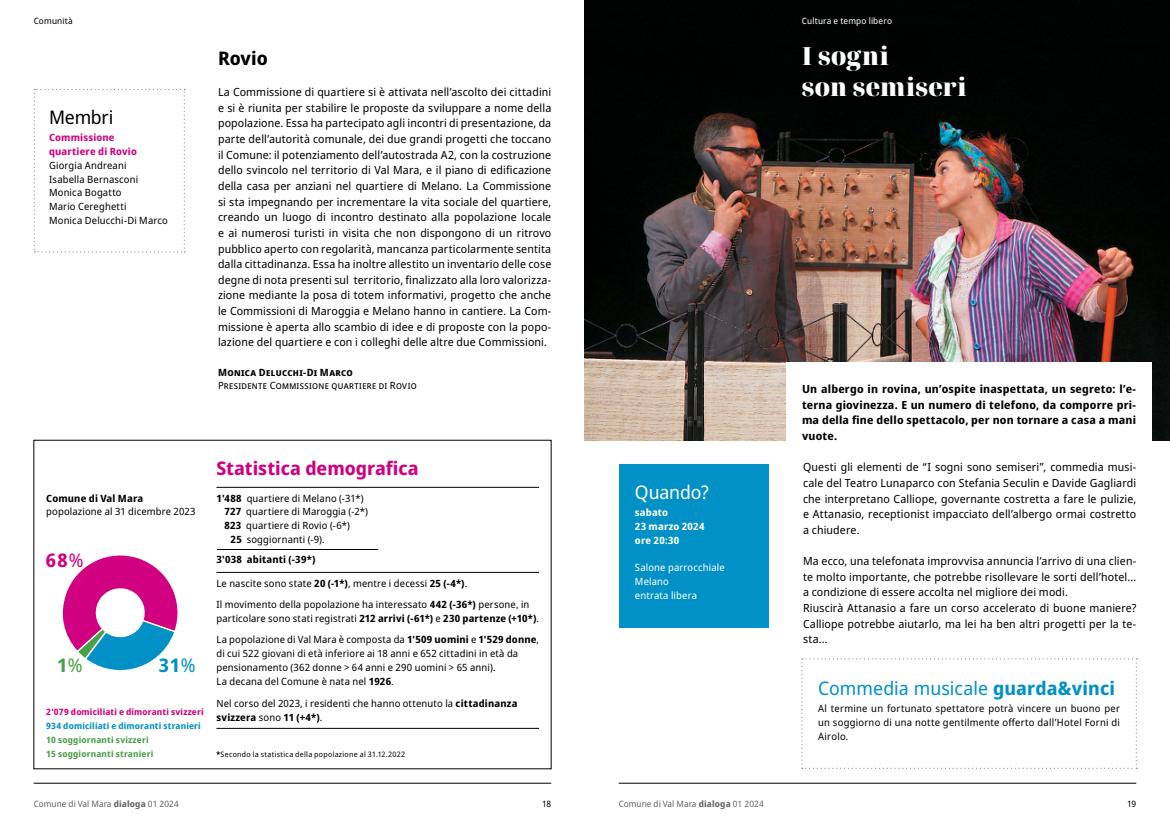
<style>
.page{position:relative;width:1170px;height:833px;background:#fff}
.page>*{position:absolute;margin:0;border:0;box-sizing:border-box;transform-origin:0 0}
.t1{font:900 25px/31.2px "Noto Serif Display";letter-spacing:.005em;color:#fff}
.t2{font:18.75px "Noto Sans Display";letter-spacing:.005em;color:#0191c7}
.t3{font:700 18.75px "Noto Sans Display";color:#d00080}
.t4{font:18.75px "Noto Sans Display";letter-spacing:-.005em;color:#fff}
.t5{font:18.75px "Noto Sans Display";letter-spacing:-.01em;color:#000}
.t6{font:700 18.75px "Noto Sans Display";color:#000}
.t7{font:700 18.75px "Noto Sans Display";color:#0191c7}
.t8{font:700 18.75px "Noto Sans Display";color:#4aa147}
.t9{font:11.25px/15.6px "Noto Sans Display";letter-spacing:.01em;color:#000;text-align:justify}
.t10{font:700 11.25px/15.6px "Noto Sans Display";letter-spacing:.015em;color:#000;text-align:justify}
.t11{font:10px/13.8px "Noto Sans Display";letter-spacing:.015em;color:#000}
.t12{font:10px/13.8px "Noto Sans Display";letter-spacing:.015em;color:#fff}
.t13{font:10px "Noto Sans Display";letter-spacing:.06em;color:#000}
.t14{font:700 10px "Noto Sans Display";letter-spacing:.015em;color:#000}
.t15{font:700 10px/13.8px "Noto Sans Display";letter-spacing:.015em;color:#d00080}
.t16{font:700 10px/13.8px "Noto Sans Display";letter-spacing:.015em;color:#fff}
.t17{font:700 10px "Noto Sans Display";letter-spacing:.035em;color:#000}
.t18{font:8.75px "Noto Sans Display";color:#636466}
.t19{font:700 8.75px/13.8px "Noto Sans Display";letter-spacing:.02em;color:#4aa147}
.t20{font:700 8.75px "Noto Sans Display";letter-spacing:.015em;color:#d00080}
.t21{font:700 8.75px "Noto Sans Display";letter-spacing:.015em;color:#0191c7}
.t22{font:8.75px "Noto Sans Display";letter-spacing:.02em;color:#fff}
.t23{font:8.75px "Noto Sans Display";letter-spacing:.015em;color:#000}
.t24{font:7.5px "Noto Sans Display";letter-spacing:.035em;color:#000}
.s1{font-weight:400}
.s2{font-weight:700}
</style>
<div class="page">
<img style="left:585px;top:0;width:584px;height:440px">
<hr style="left:618px;top:783px;width:518px;height:1px;background:#000">
<hr style="left:34px;top:783px;width:517px;height:1px;background:#000">
<div style="left:619px;top:464px;width:150px;height:163px;background:#0191c7"></div>
<div style="left:786px;top:362px;width:365px;height:94px;background:#fff"></div>
<svg style="left:801px;top:658px;width:336px;height:111px"></svg>
<svg style="left:34px;top:89px;width:151px;height:163px"></svg>
<hr style="left:216px;top:487px;width:323px;height:1px;background:#000">
<hr style="left:216px;top:572px;width:323px;height:1px;background:#000">
<hr style="left:216px;top:728px;width:323px;height:1px;background:#000">
<hr style="left:217px;top:549px;width:161px;height:1px;background:#000">
<svg style="left:62px;top:555px;width:116px;height:115px"></svg>
<p class="t23" style="left:34px;top:15px;width:41px">Comunità</p>
<h2 class="t5" style="left:49px;top:104px;width:66px">Membri</h2>
<p class="t15" style="left:49px;top:131px;width:89px">Commissione quartiere di Rovio</p>
<p class="t11" style="left:49px;top:158px;width:120px">Giorgia Andreani<br>Isabella Bernasconi<br>Monica Bogatto<br>Mario Cereghetti<br>Monica Delucchi-Di Marco</p>
<h2 class="t6" style="left:218px;top:45px;width:51px">Rovio</h2>
<p class="t9" style="left:218px;top:85px;width:335px">La Commissione di quartiere si è attivata nell’ascolto dei cittadini e si è riunita per stabilire le proposte da sviluppare a nome della popolazione. Essa ha partecipato agli incontri di presentazione, da parte dell’autorità comunale, dei due grandi progetti che toccano il Comune: il potenziamento dell’autostrada A2, con la costruzione dello svincolo nel territorio di Val Mara, e il piano di edificazione della casa per anziani nel quartiere di Melano. La Commissione si sta impegnando per incrementare la vita sociale del quartiere, creando un luogo di incontro destinato alla popolazione locale e ai numerosi turisti in visita che non dispongono di un ritrovo pubblico aperto con regolarità, mancanza particolarmente sentita dalla cittadinanza. Essa ha inoltre allestito un inventario delle cose degne di nota presenti sul territorio, finalizzato alla loro valorizza&shy;zione mediante la posa di totem informativi, progetto che anche le Commissioni di Maroggia e Melano hanno in cantiere. La Com&shy;missione è aperta allo scambio di idee e di proposte con la popo&shy;lazione del quartiere e con i colleghi delle altre due Commissioni.</p>
<p class="t17" style="left:218px;top:365px;width:136px">Monica Delucchi-Di Marco</p>
<p class="t13" style="left:218px;top:379px;width:200px">Presidente Commissione quartiere di Rovio</p>
<p class="t14" style="left:46px;top:491px;width:98px">Comune di Val Mara</p>
<p class="t11" style="left:46px;top:505px;width:151px">popolazione al 31 dicembre 2023</p>
<h2 class="t3" style="left:46px;top:547px;width:39px">68<span class="s1">%</span></h2>
<h2 class="t8" style="left:57px;top:652px;width:27px">1<span class="s1">%</span></h2>
<h2 class="t7" style="left:159px;top:652px;width:38px">31<span class="s1">%</span></h2>
<p class="t20" style="left:46px;top:706px;width:159px">2'079 domiciliati e dimoranti svizzeri</p>
<p class="t21" style="left:46px;top:720px;width:156px">934 domiciliati e dimoranti stranieri</p>
<p class="t19" style="left:46px;top:733px;width:109px">10 soggiornanti svizzeri<br>15 soggiornanti stranieri</p>
<h2 class="t3" style="left:216px;top:455px;width:204px">Statistica demografica</h2>
<p class="t11" style="left:216px;top:491px;width:149px"><span class="s2">1'488</span> quartiere di Melano (-31*)</p>
<p class="t11" style="left:224px;top:505px;width:145px"><span class="s2">727</span> quartiere di Maroggia (-2*)</p>
<p class="t11" style="left:224px;top:519px;width:127px"><span class="s2">823</span> quartiere di Rovio (-6*)</p>
<p class="t11" style="left:230px;top:532px;width:96px"><span class="s2">25</span> soggiornanti (-9).</p>
<p class="t14" style="left:216px;top:552px;width:100px">3'038 abitanti (-39*)</p>
<p class="t11" style="left:216px;top:572px;width:314px;line-height:21.2px">Le nascite sono state <span class="s2">20 (-1*)</span>, mentre i decessi <span class="s2">25 (-4*)</span>.<br>Il movimento della popolazione ha interessato <span class="s2">442 (-36*)</span> persone, in</p>
<p class="t11" style="left:216px;top:607px;width:324px;line-height:21.6px">particolare sono stati registrati <span class="s2">212 arrivi (-61*)</span> e <span class="s2">230 partenze (+10*)</span>.<br>La popolazione di Val Mara è composta da <span class="s2">1'509 uomini</span> e <span class="s2">1'529 donne</span>,</p>
<p class="t11" style="left:216px;top:647px;width:303px">di cui 522 giovani di età inferiore ai 18 anni e 652 cittadini in età da pensionamento (362 donne &gt; 64 anni e 290 uomini &gt; 65 anni).<br>La decana del Comune è nata nel <span class="s2">1926</span>.</p>
<p class="t11" style="left:216px;top:697px;width:302px">Nel corso del 2023, i residenti che hanno ottenuto la <span class="s2">cittadinanza svizzera</span> sono <span class="s2">11 (+4*)</span>.</p>
<p class="t24" style="left:216px;top:748px;width:190px"><span class="s2">*</span>Secondo la statistica della popolazione al 31.12.2022</p>
<p class="t22" style="left:801px;top:15px;width:92px">Cultura e tempo libero</p>
<h1 class="t1" style="left:801px;top:41px;width:166px">I sogni<br>son semiseri</h1>
<h2 class="t4" style="left:635px;top:479px;width:76px">Quando?</h2>
<p class="t16" style="left:635px;top:506px;width:71px">sabato<br>23 marzo 2024 ore 20:30</p>
<p class="t12" style="left:635px;top:561px;width:91px">Salone parrocchiale<br>Melano<br>entrata libera</p>
<p class="t10" style="left:802px;top:381px;width:335px">Un albergo in rovina, un’ospite inaspettata, un segreto: l’e&shy;terna giovinezza. E un numero di telefono, da comporre pri&shy;ma della fine dello spettacolo, per non tornare a casa a mani vuote.</p>
<p class="t9" style="left:803px;top:460px;width:335px">Questi gli elementi de “I sogni sono semiseri”, commedia musi&shy;cale del Teatro Lunaparco con Stefania Seculin e Davide Gagliardi che interpretano Calliope, governante costretta a fare le pulizie, e Attanasio, receptionist impacciato dell’albergo ormai costretto a chiudere.</p>
<p class="t9" style="left:803px;top:553px;width:335px;text-align:left">Ma ecco, una telefonata improvvisa annuncia l’arrivo di una clien&shy;te molto importante, che potrebbe risollevare le sorti dell’hotel… a condizione di essere accolta nel migliore dei modi.<br>Riuscirà Attanasio a fare un corso accelerato di buone maniere?<br>Calliope potrebbe aiutarlo, ma lei ha ben altri progetti per la te&shy;sta…</p>
<h2 class="t2" style="left:818px;top:675px;width:298px">Commedia musicale <span class="s2">guarda&amp;vinci</span></h2>
<p class="t11" style="left:818px;top:702px;width:303px;text-align:justify">Al termine un fortunato spettatore potrà vincere un buono per un soggiorno di una notte gentilmente offerto dall’Hotel Forni di Airolo.</p>
<p class="t18" style="left:34px;top:797px;width:146px">Comune di Val Mara <span class="s2">dialoga</span> 01 2024</p>
<p class="t23" style="left:542px;top:797px;width:11px">18</p>
<p class="t18" style="left:618px;top:797px;width:146px">Comune di Val Mara <span class="s2">dialoga</span> 01 2024</p>
<p class="t23" style="left:1126px;top:797px;width:11px">19</p>
</div>
